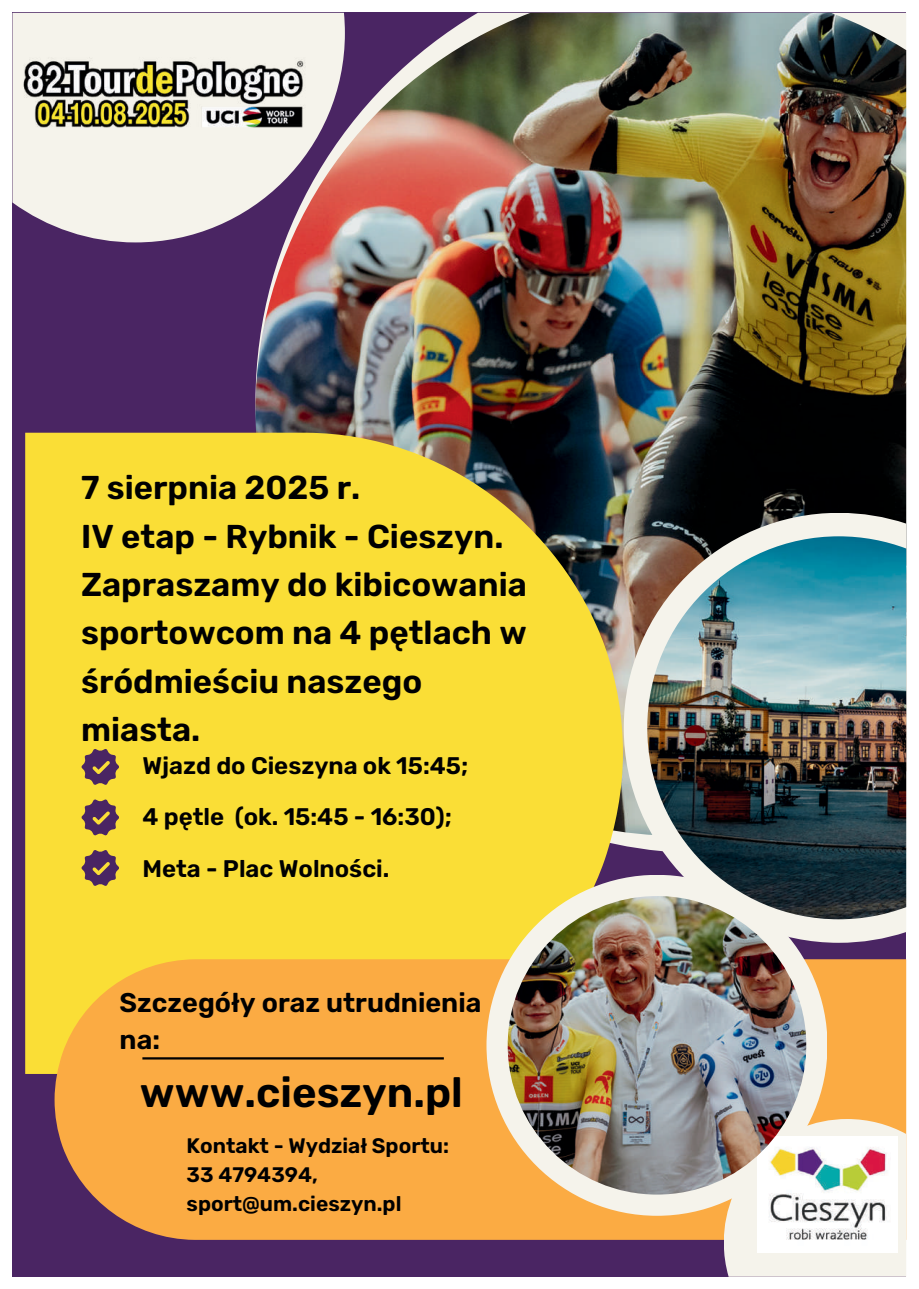
<style>
.page{position:relative;width:919px;height:1289px;background:#fff}
.page>*{position:absolute;margin:0;border:0;box-sizing:border-box;transform-origin:0 0}
.t1{font:600 42px "Rubik";color:#000001}
.t2{font:600 33px/48.4px "Rubik";color:#000001}
.t3{font:600 27px/37.2px "Rubik";color:#000001}
.t4{font:600 24px/50.6px "Rubik";color:#000001}
.t5{font:600 21px/29.2px "Rubik";color:#000001}
</style>
<div class="page">
<div style="left:12px;top:13px;width:894px;height:1263px;background:#4a2563"></div>
<svg style="left:12px;top:13px;width:243px;height:229px;background:#e5e0de"></svg>
<img style="left:255px;top:13px;width:651px;height:500px">
<svg style="left:25px;top:432px;width:598px;height:641px;background:#ebd137"></svg>
<svg style="left:623px;top:513px;width:283px;height:429px;background:#afa9a5"></svg>
<img style="left:647px;top:536px;width:259px;height:383px">
<div style="left:55px;top:959px;width:851px;height:280px;background:#fbab43"></div>
<div style="left:486px;top:874px;width:341px;height:341px;background:#f5f3eb;border-radius:170px"></div>
<svg style="left:723px;top:1118px;width:183px;height:158px;background:#f3ede0"></svg>
<img style="left:757px;top:1136px;width:140px;height:116px">
<img style="left:507px;top:896px;width:299px;height:298px;border-radius:149px">
<svg style="left:81px;top:748px;width:38px;height:37px"></svg>
<svg style="left:81px;top:799px;width:38px;height:36px"></svg>
<svg style="left:81px;top:849px;width:38px;height:37px"></svg>
<hr style="left:142px;top:1057px;width:302px;height:2px;background:#000001">
<img style="left:12px;top:52px;width:312px;height:78px">
<p class="t2" style="left:81px;top:464px;width:447px">7 sierpnia 2025 r.<br>IV etap - Rybnik - Cieszyn.<br>Zapraszamy do kibicowania sportowcom na 4 pętlach w śródmieściu naszego miasta.</p>
<p class="t4" style="left:142px;top:741px;width:327px">Wjazd do Cieszyna ok 15:45;<br>4 pętle (ok. 15:45 - 16:30);</p>
<p class="t4" style="left:142px;top:844px;width:248px">Meta - Plac Wolności.</p>
<p class="t3" style="left:119px;top:984px;width:363px">Szczegóły oraz utrudnienia na:</p>
<p class="t1" style="left:140px;top:1069px;width:324px">www.cieszyn.pl</p>
<p class="t5" style="left:186px;top:1131px;width:264px">Kontakt - Wydział Sportu:<br>33 4794394, sport@um.cieszyn.pl</p>
</div>
